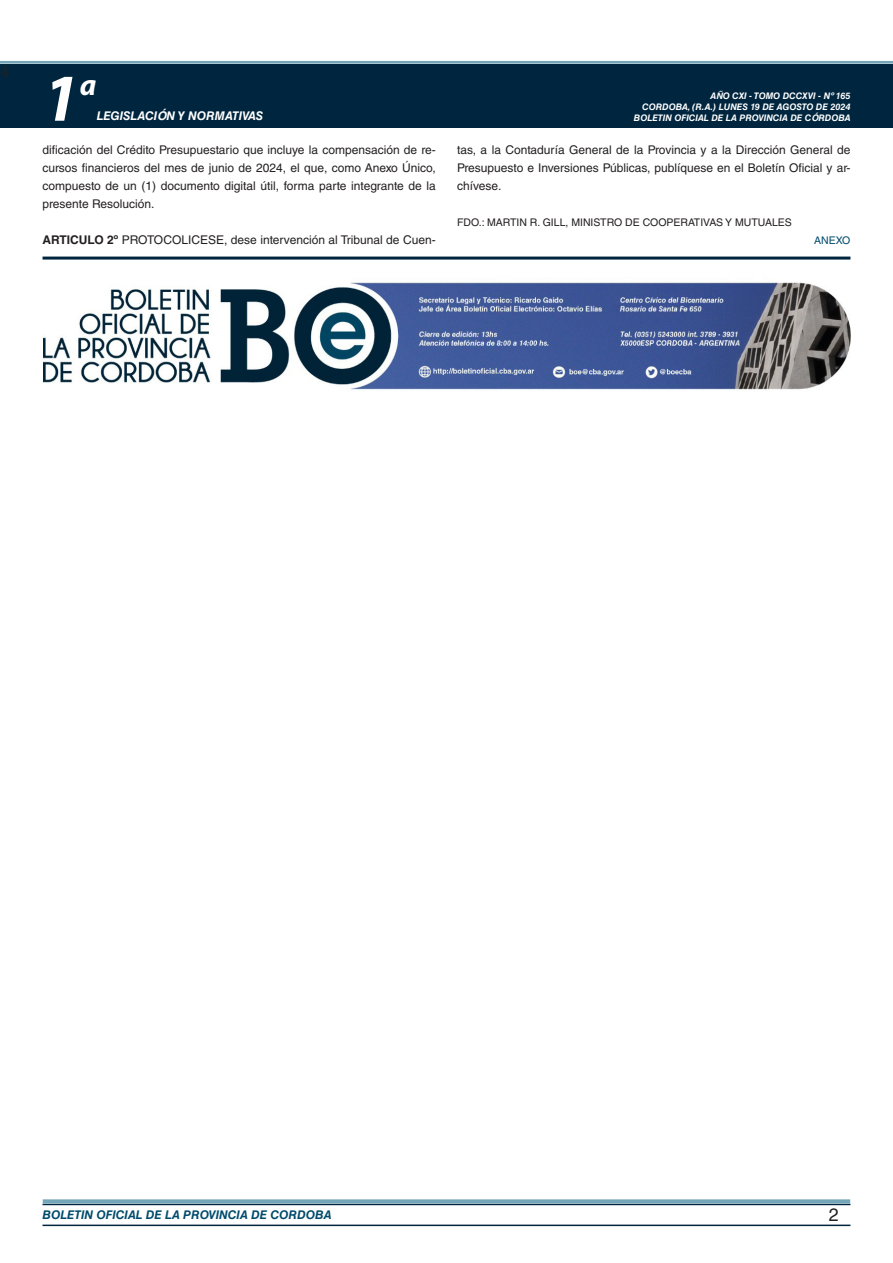
<style>
.page{position:relative;width:893px;height:1263px;background:#fff}
.page>*{position:absolute;margin:0;border:0;box-sizing:border-box;transform-origin:0 0}
.t1{font:italic 700 67.5px "Myriad Pro";color:#fff}
.t2{font:italic 700 30px "Myriad Pro";color:#fff}
.t3{font:18px "Minion Pro";color:#231f20}
.t4{font:18px "Helvetica LT Std";color:#231f20}
.TEXTO_BASE{font:12px/18px "Helvetica LT Std";color:#231f20;text-align:justify}
.t5{font:italic 700 12px "Helvetica LT Std";color:#004b6c}
.t6{font:italic 700 12px "Helvetica LT Std";color:#fff}
.FIRMA{font:10.5px "Helvetica LT Std";color:#231f20}
.ANEXO{font:10.5px "Helvetica LT Std";color:#004b6c}
.t7{font:italic 700 9px/10.8px "Helvetica LT Std";color:#fff;text-align:right}
.s1{font-weight:700}
</style>
<div class="page">
<div style="left:0;top:61px;width:893px;height:6px;background:#fff;opacity:.75"></div>
<div style="left:0;top:64px;width:893px;height:64px;background:#00263f"></div>
<hr style="left:43px;top:1224px;width:807px;height:2px;background:#00263f">
<div style="left:42px;top:1198px;width:809px;height:8px;background:#fff;opacity:.75"></div>
<hr style="left:43px;top:257px;width:807px;height:3px;background:#00263f">
<img style="left:43px;top:282px;width:807px;height:108px">
<h3 class="t3" style="left:0;top:59px;width:10px">4</h3>
<h1 class="t1" style="left:43px;top:54px;width:38px">1</h1>
<h2 class="t2" style="left:80px;top:66px;width:18px">a</h2>
<p class="t6" style="left:97px;top:109px;width:168px">LEGISLACIÓN Y NORMATIVAS</p>
<p class="TEXTO_BASE" style="left:43px;top:141px;width:395px">dificación del Crédito Presupuestario que incluye la compensación de re&shy;cursos financieros del mes de junio de 2024, el que, como Anexo Único, compuesto de un (1) documento digital útil, forma parte integrante de la presente Resolución.</p>
<p class="TEXTO_BASE" style="left:43px;top:231px;width:395px"><span class="s1">ARTICULO 2º</span> PROTOCOLICESE, dese intervención al Tribunal de Cuen-</p>
<p class="t7" style="left:634px;top:91px;width:218px">AÑO CXI - TOMO DCCXVI - Nº 165<br>CORDOBA, (R.A.) LUNES 19 DE AGOSTO DE 2024<br>BOLETIN OFICIAL DE LA PROVINCIA DE CÓRDOBA</p>
<p class="TEXTO_BASE" style="left:457px;top:141px;width:395px">tas, a la Contaduría General de la Provincia y a la Dirección General de Presupuesto e Inversiones Públicas, publíquese en el Boletín Oficial y ar&shy;chívese.</p>
<p class="FIRMA" style="left:457px;top:216px;width:336px">FDO.: MARTIN R. GILL, MINISTRO DE COOPERATIVAS Y MUTUALES</p>
<p class="ANEXO" style="left:814px;top:234px;width:38px">ANEXO</p>
<p class="t5" style="left:43px;top:1208px;width:290px">BOLETIN OFICIAL DE LA PROVINCIA DE CORDOBA</p>
<p class="t4" style="left:829px;top:1204px;width:12px">2</p>
</div>
